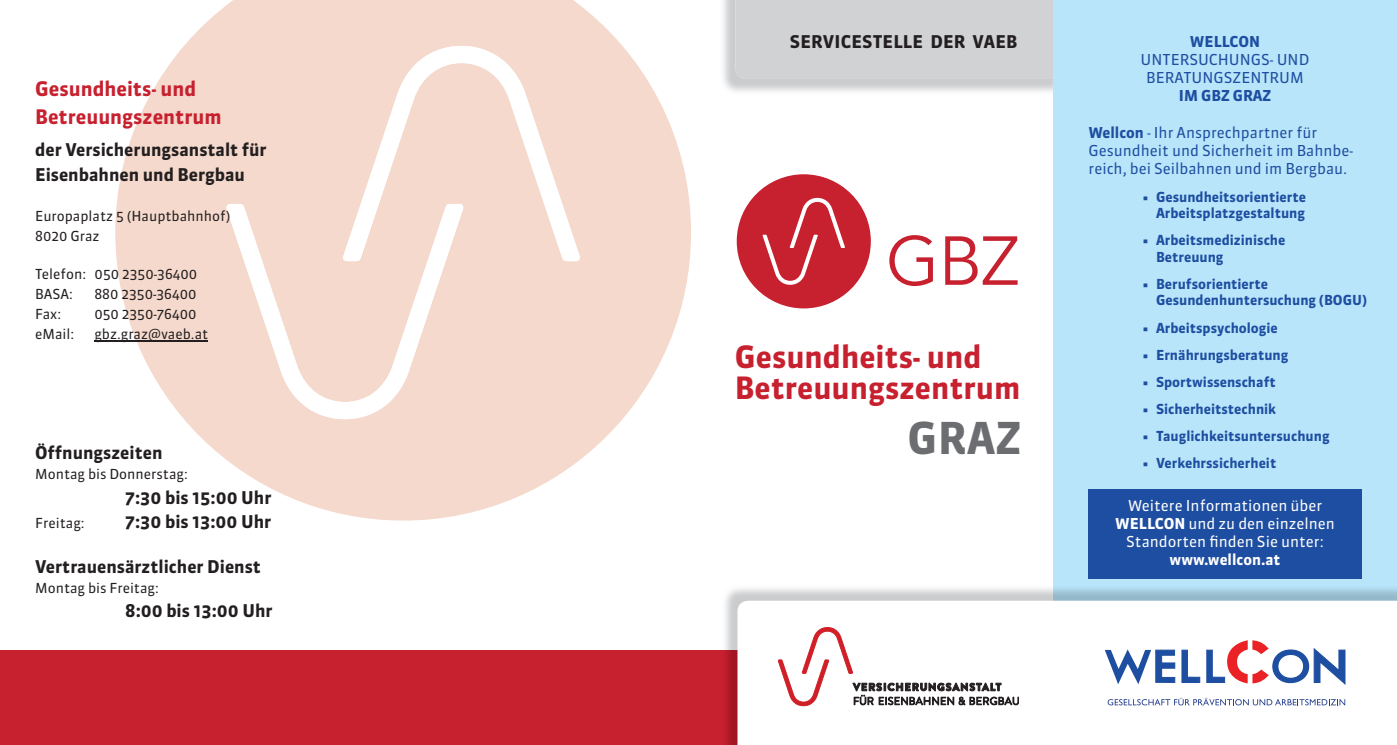
<style>
.page{position:relative;width:1397px;height:745px;background:#fff}
.page>*{position:absolute;margin:0;border:0;box-sizing:border-box;transform-origin:0 0}
.t1{font:700 43.75px "Sanuk OT";color:#6c6d70}
.t2{font:700 30.62px/31.2px "Sanuk OT";color:#c7202f}
.t3{font:700 20px/27.5px "Sanuk OT";color:#c7202f}
.t4{font:700 17.5px/24.5px "Sanuk OT";color:#231f20}
.t5{font:15px/18px "Sanuk OT";color:#1e4ea1}
.t6{font:15px/18px "Sanuk OT";color:#fff;text-align:center}
.t7{font:700 15px "Sanuk OT";color:#1e4ea1}
.t8{font:700 15px "Sanuk OT";color:#fff}
.t9{font:700 13.75px/16.5px "Sanuk OT";color:#1e4ea1}
.t10{font:13.75px/20px "Sanuk OT";color:#231f20}
.s1{font-weight:700}
</style>
<div class="page">
<div style="left:735px;top:0;width:317px;height:79px;background:#d1d2d4"></div>
<svg style="left:115px;top:0;width:576px;height:520px;fill:#f5d9cc"></svg>
<svg style="left:343px;top:46px;width:237px;height:215px;fill:#f5d9cc"></svg>
<svg style="left:226px;top:204px;width:237px;height:215px;fill:#f5d9cc"></svg>
<hr style="left:94px;top:340px;width:114px;height:1px;background:#231f20">
<div style="left:0;top:650px;width:1396px;height:94px;background:#c7202f"></div>
<div style="left:736px;top:174px;width:134px;height:134px;background:#c7202f;border-radius:50%"></div>
<svg style="left:762px;top:198px;width:82px;height:86px"></svg>
<svg style="left:889px;top:235px;width:43px;height:51px"></svg>
<svg style="left:945px;top:236px;width:72px;height:48px"></svg>
<div style="left:1052px;top:0;width:344px;height:744px;background:#b9e5fa"></div>
<img style="left:725px;top:585px;width:671px;height:159px">
<div style="left:737px;top:600px;width:659px;height:144px;background:#fff"></div>
<svg style="left:778px;top:626px;width:240px;height:80px"></svg>
<svg style="left:1104px;top:627px;width:240px;height:78px;background:#d9d8e6"></svg>
<div style="left:1088px;top:488px;width:273px;height:90px;background:#1e4ea1"></div>
<h3 class="t3" style="left:35px;top:76px;width:188px">Gesundheits- und<br>Betreuungszentrum</h3>
<p class="t4" style="left:35px;top:138px;width:233px">der Versicherungsanstalt für<br>Eisenbahnen und Bergbau</p>
<p class="t10" style="left:35px;top:206px;width:197px">Europaplatz 5 (Hauptbahnhof)<br>8020 Graz</p>
<p class="t10" style="left:35px;top:264px;width:164px">Telefon: 050 2350-36400<br>BASA:</p>
<p class="t10" style="left:94px;top:284px;width:104px">880 2350-36400</p>
<p class="t10" style="left:35px;top:304px;width:28px">Fax:</p>
<p class="t10" style="left:94px;top:304px;width:104px">050 2350-76400</p>
<p class="t10" style="left:35px;top:324px;width:41px">eMail:</p>
<p class="t10" style="left:94px;top:324px;width:115px">gbz.graz@vaeb.at</p>
<p class="t4" style="left:35px;top:440px;width:129px">Öffnungszeiten</p>
<p class="t10" style="left:35px;top:463px;width:154px">Montag bis Donnerstag:</p>
<p class="t4" style="left:125px;top:485px;width:148px">7:30 bis 15:00 Uhr</p>
<p class="t10" style="left:35px;top:513px;width:51px">Freitag:</p>
<p class="t4" style="left:125px;top:509px;width:148px">7:30 bis 13:00 Uhr</p>
<p class="t4" style="left:35px;top:554px;width:227px">Vertrauensärztlicher Dienst</p>
<p class="t10" style="left:35px;top:577px;width:125px">Montag bis Freitag:</p>
<p class="t4" style="left:125px;top:598px;width:149px">8:00 bis 13:00 Uhr</p>
<p class="t4" style="left:789px;top:30px;width:229px">SERVICESTELLE DER VAEB</p>
<h2 class="t2" style="left:734px;top:341px;width:287px">Gesundheits- und<br>Betreuungszentrum</h2>
<h1 class="t1" style="left:907px;top:410px;width:115px">GRAZ</h1>
<p class="t7" style="left:1189px;top:32px;width:72px">WELLCON</p>
<p class="t5" style="left:1140px;top:51px;width:170px;text-align:center">UNTERSUCHUNGS- UND<br>BERATUNGSZENTRUM</p>
<p class="t7" style="left:1178px;top:86px;width:94px">IM GBZ GRAZ</p>
<p class="t5" style="left:1088px;top:124px;width:266px"><span class="s1">Wellcon</span> - Ihr Ansprechpartner für<br>Gesundheit und Sicherheit im Bahnbe&shy;reich, bei Seilbahnen und im Bergbau.</p>
<p class="t9" style="left:1142px;top:188px;width:165px;text-align:right">• Gesundheitsorientierte<br>Arbeitsplatzgestaltung</p>
<p class="t9" style="left:1155px;top:232px;width:131px;text-indent:-14px">• Arbeitsmedizinische<br>Betreuung</p>
<p class="t9" style="left:1155px;top:276px;width:213px;text-indent:-14px">• Berufsorientierte<br>Gesundenhuntersuchung (BOGU)</p>
<p class="t9" style="left:1142px;top:319px;width:137px">• Arbeitspsychologie</p>
<p class="t9" style="left:1142px;top:346px;width:148px">• Ernährungsberatung</p>
<p class="t9" style="left:1142px;top:373px;width:135px">• Sportwissenschaft</p>
<p class="t9" style="left:1142px;top:401px;width:135px">• Sicherheitstechnik</p>
<p class="t9" style="left:1142px;top:428px;width:189px">• Tauglichkeitsuntersuchung</p>
<p class="t9" style="left:1142px;top:455px;width:135px">• Verkehrssicherheit</p>
<p class="t6" style="left:1114px;top:496px;width:221px">Weitere Informationen über<br><span class="s1">WELLCON</span> und zu den einzelnen<br>Standorten nden Sie unter:</p>
<p class="t8" style="left:1169px;top:550px;width:112px">www.wellcon.at</p>
</div>
